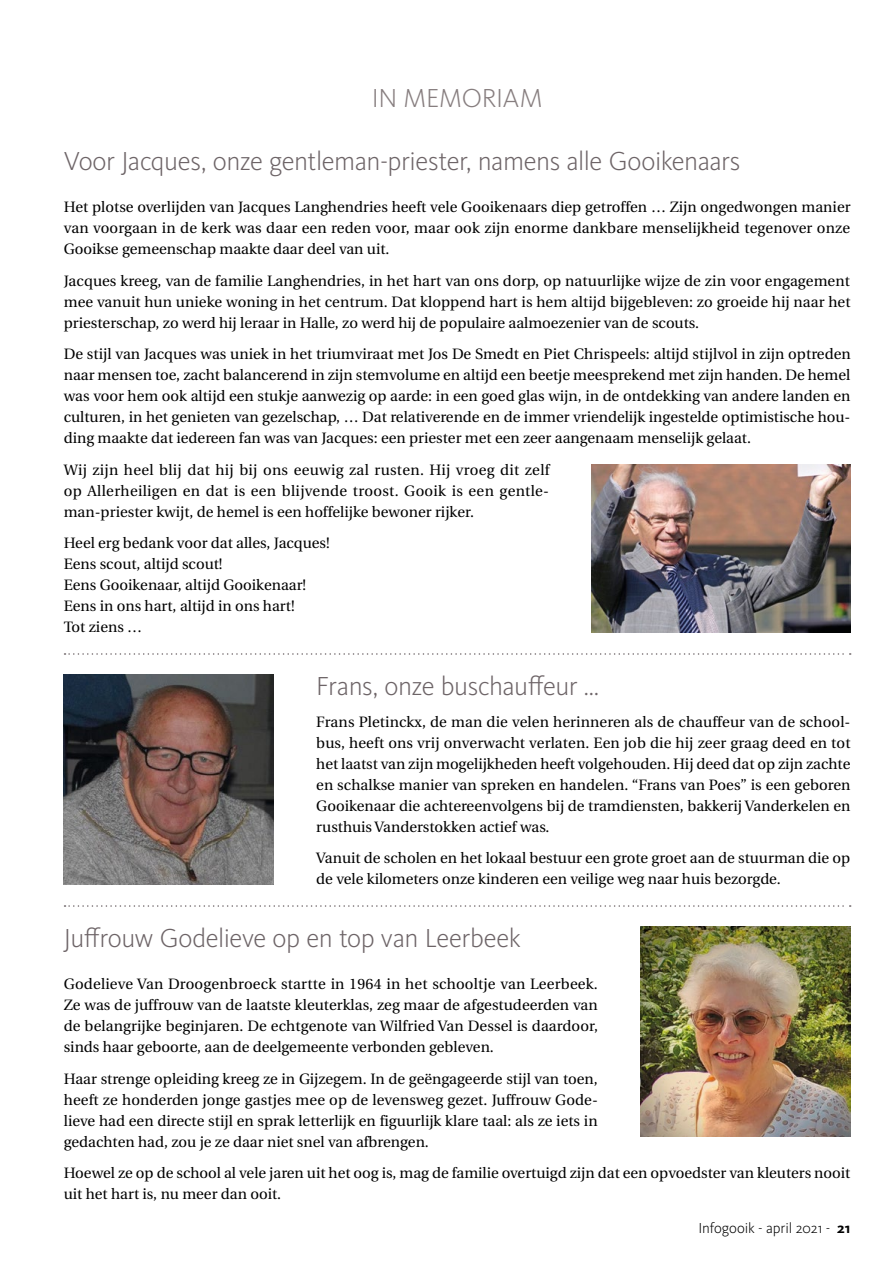
<style>
.page{position:relative;width:893px;height:1263px;background:#fff}
.page>*{position:absolute;margin:0;border:0;box-sizing:border-box;transform-origin:0 0}
.t1{font:300 27px "Kievit Pro";letter-spacing:-.02em;color:#6d6467}
.t2{font:300 27px "Kievit Pro";letter-spacing:-.01em;color:#877e7f}
.t3{font:15px/21px "Heuristica";color:#000;text-align:justify}
.t4{font:300 15px "Kievit OT";letter-spacing:-.01em;color:#000}
.s1{font-weight:700}
</style>
<div class="page">
<svg style="left:65px;top:653px;width:786px;height:2px"></svg>
<svg style="left:65px;top:905px;width:786px;height:2px"></svg>
<img style="left:640px;top:926px;width:210px;height:210px">
<img style="left:64px;top:674px;width:210px;height:210px">
<img style="left:592px;top:464px;width:258px;height:168px">
<h1 class="t2" style="left:372px;top:82px;width:172px">IN MEMORIAM</h1>
<h1 class="t1" style="left:64px;top:145px;width:678px">Voor Jacques, onze gentleman-priester, namens alle Gooikenaars</h1>
<p class="t3" style="left:64px;top:197px;width:788px">Het plotse overlijden van Jacques Langhendries heeft vele Gooikenaars diep getroffen … Zijn ongedwongen manier van voorgaan in de kerk was daar een reden voor, maar ook zijn enorme dankbare menselijkheid tegenover onze Gooikse gemeenschap maakte daar deel van uit.</p>
<p class="t3" style="left:64px;top:270px;width:788px">Jacques kreeg, van de familie Langhendries, in het hart van ons dorp, op natuurlijke wijze de zin voor engagement mee vanuit hun unieke woning in het centrum. Dat kloppend hart is hem altijd bijgebleven: zo groeide hij naar het priesterschap, zo werd hij leraar in Halle, zo werd hij de populaire aalmoezenier van de scouts.</p>
<p class="t3" style="left:64px;top:344px;width:788px">De stijl van Jacques was uniek in het triumviraat met Jos De Smedt en Piet Chrispeels: altijd stijlvol in zijn optreden naar mensen toe, zacht balancerend in zijn stemvolume en altijd een beetje meesprekend met zijn handen. De hemel was voor hem ook altijd een stukje aanwezig op aarde: in een goed glas wijn, in de ontdekking van andere landen en culturen, in het genieten van gezelschap, … Dat relativerende en de immer vriendelijk ingestelde optimistische hou&shy;ding maakte dat iedereen fan was van Jacques: een priester met een zeer aangenaam menselijk gelaat.</p>
<p class="t3" style="left:64px;top:459px;width:487px">Wij zijn heel blij dat hij bij ons eeuwig zal rusten. Hij vroeg dit zelf op Allerheiligen en dat is een blijvende troost. Gooik is een gentle&shy;man-priester kwijt, de hemel is een hoffelijke bewoner rijker.</p>
<p class="t3" style="left:64px;top:533px;width:267px;text-align:left">Heel erg bedank voor dat alles, Jacques!<br>Eens scout, altijd scout!<br>Eens Gooikenaar, altijd Gooikenaar!<br>Eens in ons hart, altijd in ons hart!<br>Tot ziens …</p>
<h1 class="t1" style="left:316px;top:670px;width:284px">Frans, onze buschauffeur …</h1>
<p class="t3" style="left:316px;top:711px;width:536px">Frans Pletinckx, de man die velen herinneren als de chauffeur van de school&shy;bus, heeft ons vrij onverwacht verlaten. Een job die hij zeer graag deed en tot het laatst van zijn mogelijkheden heeft volgehouden. Hij deed dat op zijn zachte en schalkse manier van spreken en handelen. “Frans van Poes” is een geboren Gooikenaar die achtereenvolgens bij de tramdiensten, bakkerij Vanderkelen en rusthuis Vanderstokken actief was.</p>
<p class="t3" style="left:316px;top:848px;width:536px">Vanuit de scholen en het lokaal bestuur een grote groet aan de stuurman die op de vele kilometers onze kinderen een veilige weg naar huis bezorgde.</p>
<h1 class="t1" style="left:64px;top:922px;width:459px">Juffrouw Godelieve op en top van Leerbeek</h1>
<p class="t3" style="left:64px;top:974px;width:536px">Godelieve Van Droogenbroeck startte in 1964 in het schooltje van Leerbeek.<br>Ze was de juffrouw van de laatste kleuterklas, zeg maar de afgestudeerden van de belangrijke beginjaren. De echtgenote van Wilfried Van Dessel is daardoor, sinds haar geboorte, aan de deelgemeente verbonden gebleven.</p>
<p class="t3" style="left:64px;top:1068px;width:536px">Haar strenge opleiding kreeg ze in Gijzegem. In de geëngageerde stijl van toen, heeft ze honderden jonge gastjes mee op de levensweg gezet. Juffrouw Gode&shy;lieve had een directe stijl en sprak letterlijk en figuurlijk klare taal: als ze iets in gedachten had, zou je ze daar niet snel van afbrengen.</p>
<p class="t3" style="left:64px;top:1163px;width:788px">Hoewel ze op de school al vele jaren uit het oog is, mag de familie overtuigd zijn dat een opvoedster van kleuters nooit uit het hart is, nu meer dan ooit.</p>
<p class="t4" style="left:698px;top:1219px;width:154px">Infogooik - april 2021 - <span class="s1">21</span></p>
</div>
